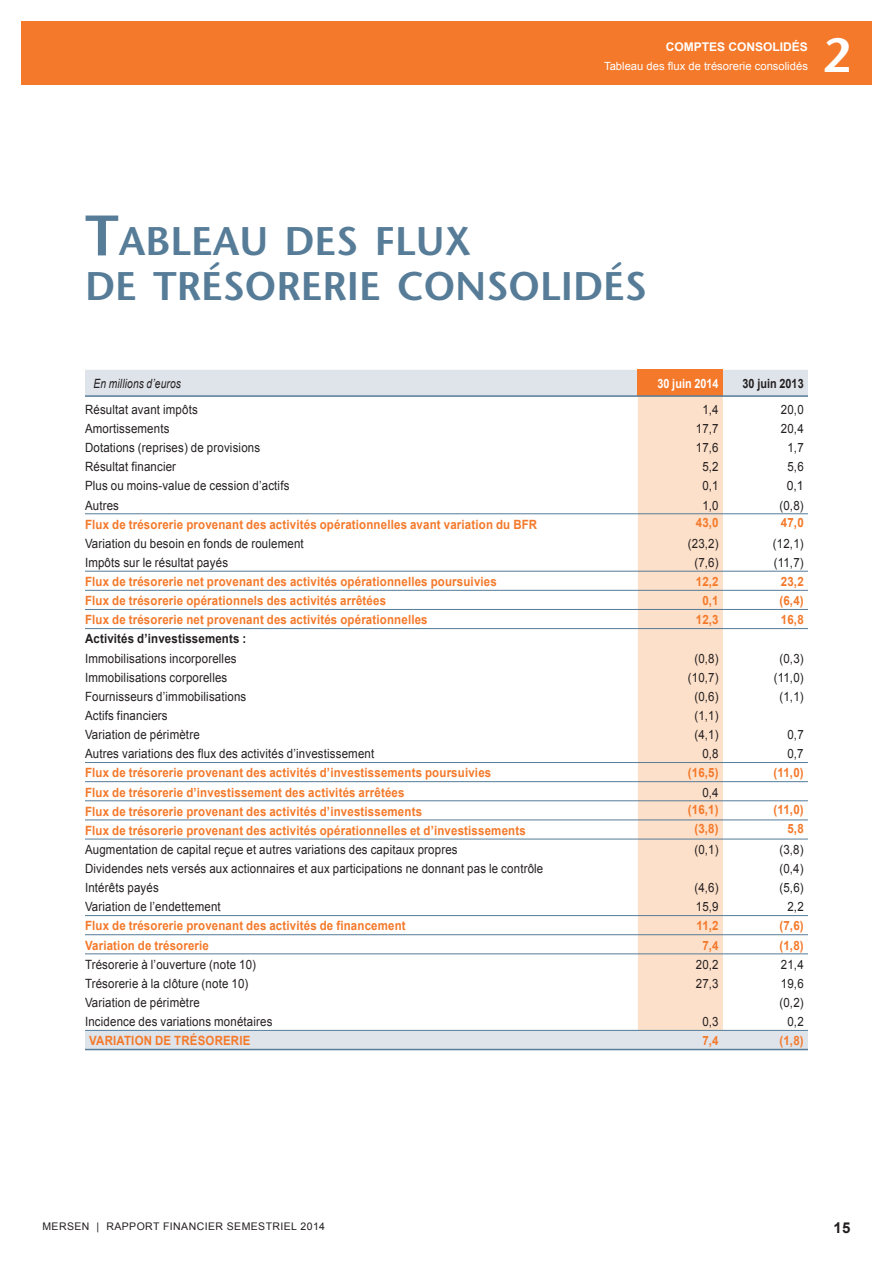
<style>
.page{position:relative;width:893px;height:1263px;background:#fff}
.page>*{position:absolute;margin:0;border:0;box-sizing:border-box;transform-origin:0 0}
.t1{font:600 48px "Stone Sans";color:#fff}
.t2{font:600 39.9px/45px "Stone Sans";color:#567c98}
.t3{font:700 15px "Arial";color:#231f20}
.t4{font:12.75px "Arial";letter-spacing:.015em;color:#231f20;scale:.9 1}
.t5{font:700 12.75px "Arial";letter-spacing:.015em;color:#f4792a;scale:.9 1}
.t6{font:700 12.75px "Arial";letter-spacing:.015em;color:#231f20;scale:.9 1}
.t7{font:italic 12.75px "Arial";letter-spacing:.015em;color:#231f20;scale:.8 1}
.t8{font:700 12.75px "Arial";letter-spacing:.005em;color:#fff;scale:.85 1}
.t9{font:700 12.75px "Arial";letter-spacing:.015em;color:#231f20;scale:.85 1}
.t10{font:12.75px "Arial";letter-spacing:.015em;color:#231f20;scale:.96 1}
.t11{font:700 12px "Arial";color:#fff}
.t12{font:11.25px "Arial";color:#fff}
.t13{font:10.5px "Arial";letter-spacing:.04em;color:#231f20}
.s1{font-size:57px}
</style>
<div class="page">
<div style="left:21px;top:21px;width:851px;height:64px;background:#f4792a"></div>
<svg style="left:85px;top:370px;width:723px;height:679px"></svg>
<div style="left:638px;top:370px;width:85px;height:26px;background:#f4792a"></div>
<div style="left:638px;top:397px;width:85px;height:633px;background:#fde0c9"></div>
<hr style="left:85px;top:395px;width:723px;height:2px;background:#567c98">
<hr style="left:85px;top:1049px;width:723px;height:1px;background:#567c98">
<hr style="left:85px;top:513px;width:723px;height:1px;background:#567c98">
<hr style="left:85px;top:571px;width:723px;height:1px;background:#567c98">
<hr style="left:85px;top:590px;width:723px;height:1px;background:#567c98">
<hr style="left:85px;top:609px;width:723px;height:1px;background:#567c98">
<hr style="left:85px;top:628px;width:723px;height:1px;background:#567c98">
<hr style="left:85px;top:762px;width:723px;height:1px;background:#567c98">
<hr style="left:85px;top:781px;width:723px;height:1px;background:#567c98">
<hr style="left:85px;top:800px;width:723px;height:1px;background:#567c98">
<hr style="left:85px;top:820px;width:723px;height:1px;background:#567c98">
<hr style="left:85px;top:839px;width:723px;height:1px;background:#567c98">
<hr style="left:85px;top:915px;width:723px;height:1px;background:#567c98">
<hr style="left:85px;top:934px;width:723px;height:1px;background:#567c98">
<hr style="left:85px;top:953px;width:723px;height:1px;background:#567c98">
<hr style="left:85px;top:1030px;width:723px;height:1px;background:#567c98">
<p class="t11" style="left:666px;top:40px;width:144px">COMPTES CONSOLIDÉS</p>
<p class="t12" style="left:604px;top:60px;width:205px">Tableau des flux de trésorerie consolidés</p>
<h1 class="t1" style="left:823px;top:37px;width:29px">2</h1>
<h2 class="t2" style="left:85px;top:223px;width:563px"><span class="s1">T</span>ABLEAU DES FLUX<br>DE TRÉSORERIE CONSOLIDÉS</h2>
<p class="t7" style="left:94px;top:376px;width:111px">En millions d’euros</p>
<p class="t8" style="left:657px;top:376px;width:73px">30 juin 2014</p>
<p class="t9" style="left:742px;top:376px;width:73px">30 juin 2013</p>
<p class="t4" style="left:85px;top:402px;width:127px">Résultat avant impôts</p>
<p class="t4" style="left:702px;top:402px;width:20px">1,4</p>
<p class="t4" style="left:781px;top:402px;width:27px">20,0</p>
<p class="t4" style="left:85px;top:421px;width:95px">Amortissements</p>
<p class="t4" style="left:696px;top:421px;width:27px">17,7</p>
<p class="t4" style="left:781px;top:421px;width:27px">20,4</p>
<p class="t4" style="left:85px;top:441px;width:196px">Dotations (reprises) de provisions</p>
<p class="t4" style="left:696px;top:441px;width:27px">17,6</p>
<p class="t4" style="left:787px;top:441px;width:20px">1,7</p>
<p class="t4" style="left:85px;top:460px;width:103px">Résultat financier</p>
<p class="t4" style="left:702px;top:460px;width:20px">5,2</p>
<p class="t4" style="left:787px;top:460px;width:20px">5,6</p>
<p class="t4" style="left:85px;top:479px;width:229px">Plus ou moins-value de cession d’actifs</p>
<p class="t4" style="left:702px;top:479px;width:20px">0,1</p>
<p class="t10" style="left:787px;top:479px;width:19px">0,1</p>
<p class="t4" style="left:85px;top:498px;width:39px">Autres</p>
<p class="t4" style="left:702px;top:498px;width:20px">1,0</p>
<p class="t4" style="left:779px;top:498px;width:28px">(0,8)</p>
<p class="t5" style="left:85px;top:517px;width:504px">Flux de trésorerie provenant des activités opérationnelles avant variation du BFR</p>
<p class="t5" style="left:696px;top:516px;width:27px">43,0</p>
<p class="t5" style="left:781px;top:516px;width:27px">47,0</p>
<p class="t4" style="left:85px;top:536px;width:245px">Variation du besoin en fonds de roulement</p>
<p class="t4" style="left:688px;top:536px;width:36px">(23,2)</p>
<p class="t4" style="left:773px;top:536px;width:36px">(12,1)</p>
<p class="t4" style="left:85px;top:555px;width:160px">Impôts sur le résultat payés</p>
<p class="t4" style="left:694px;top:555px;width:28px">(7,6)</p>
<p class="t4" style="left:774px;top:555px;width:35px">(11,7)</p>
<p class="t5" style="left:85px;top:575px;width:459px">Flux de trésorerie net provenant des activités opérationnelles poursuivies</p>
<p class="t5" style="left:696px;top:575px;width:27px">12,2</p>
<p class="t5" style="left:781px;top:575px;width:27px">23,2</p>
<p class="t5" style="left:85px;top:594px;width:336px">Flux de trésorerie opérationnels des activités arrêtées</p>
<p class="t5" style="left:702px;top:594px;width:20px">0,1</p>
<p class="t5" style="left:779px;top:594px;width:28px">(6,4)</p>
<p class="t5" style="left:85px;top:613px;width:382px">Flux de trésorerie net provenant des activités opérationnelles</p>
<p class="t5" style="left:696px;top:613px;width:27px">12,3</p>
<p class="t5" style="left:781px;top:613px;width:27px">16,8</p>
<p class="t6" style="left:85px;top:632px;width:181px">Activités d’investissements :</p>
<p class="t4" style="left:85px;top:651px;width:170px">Immobilisations incorporelles</p>
<p class="t4" style="left:694px;top:651px;width:28px">(0,8)</p>
<p class="t4" style="left:779px;top:651px;width:28px">(0,3)</p>
<p class="t4" style="left:85px;top:670px;width:160px">Immobilisations corporelles</p>
<p class="t4" style="left:688px;top:670px;width:36px">(10,7)</p>
<p class="t4" style="left:774px;top:670px;width:35px">(11,0)</p>
<p class="t4" style="left:85px;top:689px;width:181px">Fournisseurs d’immobilisations</p>
<p class="t4" style="left:694px;top:689px;width:28px">(0, 6)</p>
<p class="t4" style="left:779px;top:689px;width:28px">(1, 1)</p>
<p class="t4" style="left:85px;top:708px;width:93px">Actifs financiers</p>
<p class="t4" style="left:694px;top:708px;width:28px">(1,1)</p>
<p class="t4" style="left:85px;top:728px;width:129px">Variation de périmètre</p>
<p class="t4" style="left:694px;top:728px;width:28px">(4,1)</p>
<p class="t4" style="left:787px;top:728px;width:20px">0,7</p>
<p class="t4" style="left:85px;top:747px;width:323px">Autres variations des flux des activités d’investissement</p>
<p class="t4" style="left:702px;top:747px;width:20px">0,8</p>
<p class="t4" style="left:787px;top:747px;width:20px">0,7</p>
<p class="t5" style="left:85px;top:766px;width:453px">Flux de trésorerie provenant des activités d’investissements poursuivies</p>
<p class="t5" style="left:688px;top:766px;width:36px">(16,5)</p>
<p class="t5" style="left:773px;top:766px;width:35px">(11,0)</p>
<p class="t5" style="left:85px;top:785px;width:356px">Flux de trésorerie d’investissement des activités arrêtées</p>
<p class="t4" style="left:702px;top:785px;width:20px">0,4</p>
<p class="t5" style="left:85px;top:804px;width:376px">Flux de trésorerie provenant des activités d’investissements</p>
<p class="t5" style="left:688px;top:803px;width:36px">(16,1)</p>
<p class="t5" style="left:773px;top:803px;width:35px">(11,0)</p>
<p class="t5" style="left:85px;top:823px;width:491px">Flux de trésorerie provenant des activités opérationnelles et d’investissements</p>
<p class="t5" style="left:694px;top:822px;width:28px">(3,8)</p>
<p class="t5" style="left:787px;top:822px;width:20px">5,8</p>
<p class="t4" style="left:85px;top:842px;width:415px">Augmentation de capital reçue et autres variations des capitaux propres</p>
<p class="t4" style="left:694px;top:842px;width:28px">(0,1)</p>
<p class="t4" style="left:779px;top:842px;width:28px">(3,8)</p>
<p class="t4" style="left:85px;top:862px;width:511px">Dividendes nets versés aux actionnaires et aux participations ne donnant pas le contrôle</p>
<p class="t4" style="left:779px;top:862px;width:28px">(0,4)</p>
<p class="t4" style="left:85px;top:881px;width:84px">Intérêts payés</p>
<p class="t4" style="left:694px;top:881px;width:28px">(4,6)</p>
<p class="t4" style="left:779px;top:881px;width:28px">(5,6)</p>
<p class="t4" style="left:85px;top:900px;width:152px">Variation de l’endettement</p>
<p class="t4" style="left:696px;top:900px;width:27px">15,9</p>
<p class="t4" style="left:787px;top:900px;width:20px">2,2</p>
<p class="t5" style="left:85px;top:919px;width:358px">Flux de trésorerie provenant des activités de financement</p>
<p class="t5" style="left:696px;top:919px;width:26px">11,2</p>
<p class="t5" style="left:779px;top:919px;width:28px">(7,6)</p>
<p class="t5" style="left:85px;top:938px;width:139px">Variation de trésorerie</p>
<p class="t5" style="left:702px;top:938px;width:20px">7,4</p>
<p class="t5" style="left:779px;top:938px;width:28px">(1,8)</p>
<p class="t4" style="left:85px;top:957px;width:192px">Trésorerie à l’ouverture (note 10)</p>
<p class="t4" style="left:696px;top:957px;width:27px">20,2</p>
<p class="t4" style="left:781px;top:957px;width:27px">21,4</p>
<p class="t4" style="left:85px;top:976px;width:183px">Trésorerie à la clôture (note 10)</p>
<p class="t4" style="left:696px;top:976px;width:27px">27,3</p>
<p class="t4" style="left:781px;top:976px;width:27px">19,6</p>
<p class="t4" style="left:85px;top:995px;width:129px">Variation de périmètre</p>
<p class="t4" style="left:779px;top:995px;width:28px">(0,2)</p>
<p class="t4" style="left:85px;top:1015px;width:210px">Incidence des variations monétaires</p>
<p class="t4" style="left:702px;top:1015px;width:20px">0,3</p>
<p class="t4" style="left:787px;top:1015px;width:20px">0,2</p>
<p class="t5" style="left:89px;top:1034px;width:181px">VARIATION DE TRÉSORERIE</p>
<p class="t5" style="left:702px;top:1034px;width:20px">7,4</p>
<p class="t5" style="left:779px;top:1034px;width:28px">(1,8)</p>
<p class="t13" style="left:42px;top:1220px;width:284px">MERSEN | RAPPORT FINANCIER SEMESTRIEL 2014</p>
<p class="t3" style="left:833px;top:1219px;width:18px">15</p>
</div>
